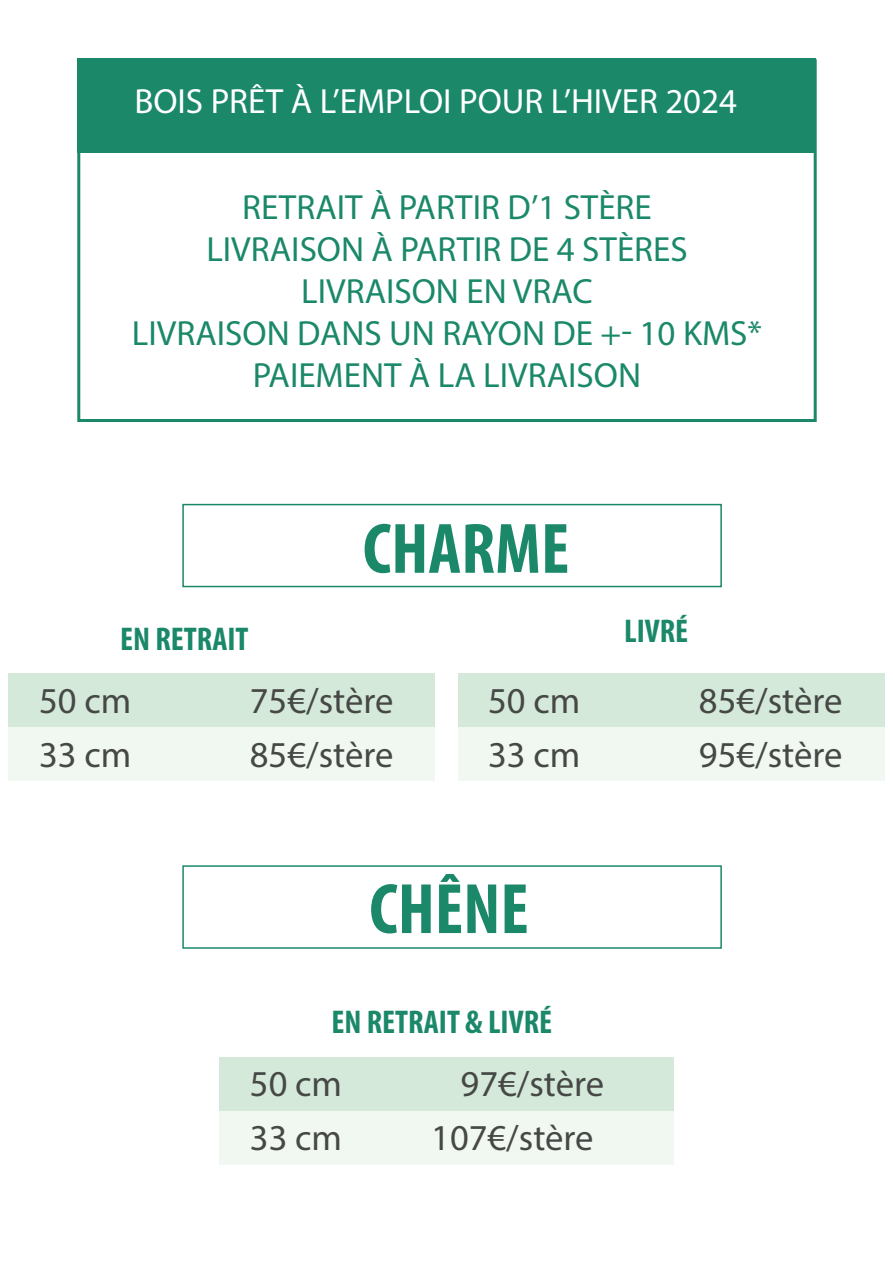
<style>
.page{position:relative;width:893px;height:1263px;background:#fff}
.page>*{position:absolute;margin:0;border:0;box-sizing:border-box;transform-origin:0 0}
.t1{font:700 condensed 72px "Myriad Pro";color:#1a8869}
.t2{font:36.6px "Myriad Pro";color:#464846}
.t3{font:35.1px/42px "Myriad Pro";color:#1a8869;text-align:center}
.t4{font:35.1px "Myriad Pro";color:#fff}
.t5{font:700 condensed 33px "Myriad Pro";color:#1a8869}
</style>
<div class="page">
<div style="left:9px;top:674px;width:426px;height:53px;background:#d4e9da"></div>
<div style="left:77px;top:58px;width:738px;height:94px;background:#1a8869"></div>
<div style="left:77px;top:59px;width:740px;height:363px;border:3px solid #1a8869"></div>
<div style="left:9px;top:728px;width:426px;height:53px;background:#f1f8f1"></div>
<div style="left:182px;top:504px;width:540px;height:83px;border:2px solid #1a8869"></div>
<div style="left:458px;top:674px;width:426px;height:53px;background:#d4e9da"></div>
<div style="left:458px;top:728px;width:426px;height:53px;background:#f1f8f1"></div>
<div style="left:182px;top:865px;width:540px;height:84px;border:2px solid #1a8869"></div>
<div style="left:220px;top:1057px;width:454px;height:54px;background:#d4e9da"></div>
<div style="left:220px;top:1111px;width:454px;height:54px;background:#f1f8f1"></div>
<p class="t4" style="left:134px;top:80px;width:604px">BOIS PRÊT À L’EMPLOI POUR L’HIVER 2024</p>
<p class="t3" style="left:132px;top:185px;width:631px">RETRAIT À PARTIR D’1 STÈRE<br>LIVRAISON À PARTIR DE 4 STÈRES<br>LIVRAISON EN VRAC<br>LIVRAISON DANS UN RAYON DE +- 10 KMS*<br>PAIEMENT À LA LIVRAISON</p>
<p class="t5" style="left:120px;top:618px;width:130px">EN RETRAIT</p>
<h1 class="t1" style="left:363px;top:504px;width:208px">CHARME</h1>
<p class="t5" style="left:624px;top:610px;width:66px">LIVRÉ</p>
<p class="t2" style="left:39px;top:678px;width:94px">50 cm</p>
<p class="t2" style="left:250px;top:678px;width:145px">75€/stère</p>
<p class="t2" style="left:39px;top:732px;width:94px">33 cm</p>
<p class="t2" style="left:250px;top:732px;width:145px">85€/stère</p>
<p class="t2" style="left:488px;top:678px;width:94px">50 cm</p>
<p class="t2" style="left:699px;top:678px;width:145px">85€/stère</p>
<p class="t2" style="left:488px;top:732px;width:94px">33 cm</p>
<p class="t2" style="left:699px;top:732px;width:145px">95€/stère</p>
<h1 class="t1" style="left:369px;top:864px;width:161px">CHÊNE</h1>
<p class="t5" style="left:331px;top:1001px;width:222px">EN RETRAIT &amp; LIVRÉ</p>
<p class="t2" style="left:250px;top:1061px;width:94px">50 cm</p>
<p class="t2" style="left:461px;top:1061px;width:145px">97€/stère</p>
<p class="t2" style="left:250px;top:1115px;width:94px">33 cm</p>
<p class="t2" style="left:431px;top:1115px;width:164px">107€/stère</p>
</div>
